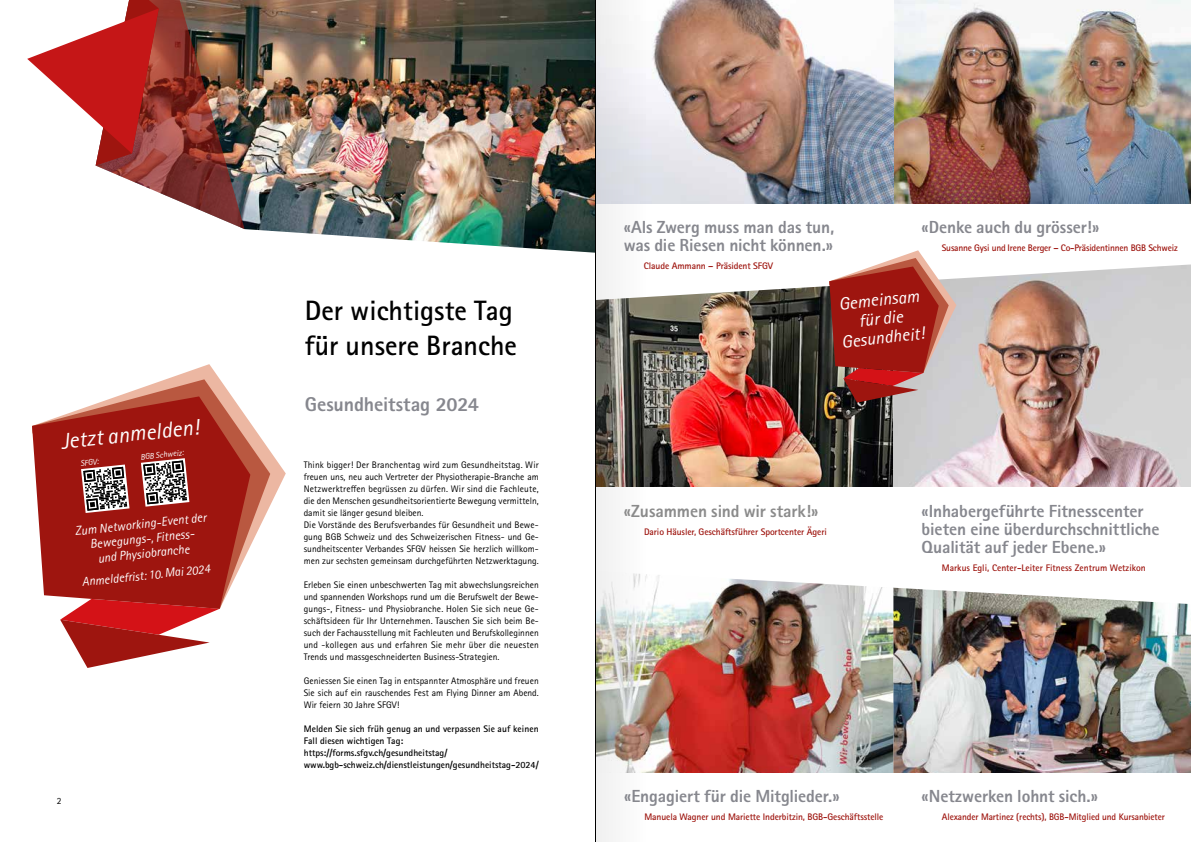
<style>
.page{position:relative;width:1191px;height:842px;background:#fff}
.page>*{position:absolute;margin:0;border:0;box-sizing:border-box;transform-origin:0 0}
.t1{font:700 28px/35.7px "Rotis Sans Serif Pro";color:#000}
.t2{font:italic 22.2px "Rotis Sans Serif Pro";color:#fff}
.t3{font:800 20px "Rotis Sans Serif Pro";letter-spacing:-.01em;color:#86878e}
.t4{font:italic 17.6px/19px "Rotis Sans Serif Pro";color:#fff;text-align:center}
.t5{font:800 17.5px/18px "Rotis Sans Serif Pro";letter-spacing:-.005em;color:#86878e}
.t6{font:800 17.5px "Rotis Sans Serif Pro";letter-spacing:-.005em;color:#8b8b8b}
.t7{font:italic 12.7px/14.8px "Rotis Sans Serif Pro";color:#fff;text-align:center}
.t8{font:italic 12.5px "Rotis Sans Serif Pro";color:#fff}
.t9{font:9.5px/12px "Rotis Sans Serif Pro";color:#000;text-align:justify}
.t10{font:700 9.5px "Rotis Sans Serif Pro";letter-spacing:-.01em;color:#9e150f}
.t11{font:700 9.5px/12px "Rotis Sans Serif Pro";color:#000}
.t12{font:italic 8.3px "Rotis Sans Serif Pro";color:#fff}
</style>
<div class="page">
<img style="left:893px;top:0;width:298px;height:204px">
<img style="left:646px;top:0;width:247px;height:204px">
<img style="left:646px;top:286px;width:247px;height:201px">
<img style="left:893px;top:264px;width:298px;height:223px">
<img style="left:893px;top:588px;width:298px;height:185px">
<img style="left:646px;top:574px;width:247px;height:199px">
<img style="left:244px;top:0;width:351px;height:253px">
<svg style="left:167px;top:364px;width:119px;height:142px"></svg>
<svg style="left:118px;top:379px;width:152px;height:168px"></svg>
<svg style="left:32px;top:396px;width:218px;height:212px;background:#ab352e"></svg>
<svg style="left:60px;top:599px;width:160px;height:69px"></svg>
<svg style="left:81px;top:464px;width:48px;height:49px"></svg>
<svg style="left:141px;top:458px;width:48px;height:49px"></svg>
<svg style="left:829px;top:250px;width:127px;height:153px;background:#b25954"></svg>
<img style="left:27px;top:0;width:217px;height:229px">
<svg style="left:596px;top:0;width:50px;height:842px"></svg>
<hr style="left:595px;top:0;width:1px;height:842px;background:#000">
<h2 class="t2" style="left:59px;top:428px;width:140px;rotate:-6deg">Jetzt anmelden!</h2>
<p class="t12" style="left:140px;top:452px;width:45px;rotate:-6deg">BGB Schweiz:</p>
<p class="t12" style="left:80px;top:458px;width:20px;rotate:-6deg">SFGV:</p>
<h3 class="t7" style="left:74px;top:524px;width:133px;rotate:-6deg">Zum Networking-Event der<br>Bewegungs-, Fitness-<br>und Physiobranche</h3>
<h3 class="t8" style="left:81px;top:574px;width:130px;rotate:-6deg">Anmeldefrist: 10.Mai 2024</h3>
<p class="t9" style="left:57px;top:795px;width:6px">2</p>
<h1 class="t1" style="left:305px;top:292px;width:214px">Der wichtigste Tag für unsere Branche</h1>
<h3 class="t3" style="left:305px;top:391px;width:175px">Gesundheitstag 2024</h3>
<p class="t9" style="left:304px;top:459px;width:236px;text-align:left">Think bigger! Der Branchentag wird zum Gesundheitstag. Wir freuen uns, neu auch Vertreter der Physiotherapie-Branche am Netzwerktreffen begrüssen zu dürfen. Wir sind die Fachleute, die den Menschen gesundheitsorientierte Bewegung vermitteln, damit sie länger gesund bleiben.<br>Die Vorstände des Berufsverbandes für Gesundheit und Bewe&shy;gung BGB Schweiz und des Schweizerischen Fitness- und Ge&shy;sundheitscenter Verbandes SFGV heissen Sie herzlich willkom&shy;men zur sechsten gemeinsam durchgeführten Netzwerktagung.</p>
<p class="t9" style="left:304px;top:579px;width:236px">Erleben Sie einen unbeschwerten Tag mit abwechslungsreichen und spannenden Workshops rund um die Berufswelt der Bewe&shy;gungs-, Fitness- und Physiobranche. Holen Sie sich neue Ge&shy;schäftsideen für Ihr Unternehmen. Tauschen Sie sich beim Be&shy;such der Fachausstellung mit Fachleuten und Berufskolleginnen und -kollegen aus und erfahren Sie mehr über die neuesten Trends und massgeschneiderten Business-Strategien.</p>
<p class="t9" style="left:304px;top:675px;width:236px">Geniessen Sie einen Tag in entspannter Atmosphäre und freuen Sie sich auf ein rauschendes Fest am Flying Dinner am Abend.<br>Wir feiern 30 Jahre SFGV!</p>
<p class="t11" style="left:304px;top:723px;width:236px">Melden Sie sich früh genug an und verpassen Sie auf keinen Fall diesen wichtigen Tag: https://forms.sfgv.ch/gesundheitstag/ www.bgb-schweiz.ch/dienstleistungen/gesundheitstag-2024/</p>
<h3 class="t5" style="left:623px;top:218px;width:212px">«Als Zwerg muss man das tun, was die Riesen nicht können.»</h3>
<p class="t10" style="left:644px;top:260px;width:131px">Claude Ammann – Präsident SFGV</p>
<h3 class="t5" style="left:921px;top:218px;width:179px">«Denke auch du grösser!»</h3>
<p class="t10" style="left:941px;top:242px;width:237px">Susanne Gysi und Irene Berger – Co-Präsidentinnen BGB Schweiz</p>
<h3 class="t4" style="left:836px;top:295px;width:85px;rotate:-6deg">Gemeinsam für die<br>Gesundheit!</h3>
<h3 class="t6" style="left:624px;top:500px;width:196px">«Zusammen sind wir stark!»</h3>
<p class="t10" style="left:644px;top:526px;width:184px">Dario Häusler, Geschäftsführer Sportcenter Ägeri</p>
<h3 class="t5" style="left:921px;top:502px;width:240px">«Inhabergeführte Fitnesscenter bieten eine überdurchschnittliche<br>Qualität auf jeder Ebene.»</h3>
<p class="t10" style="left:941px;top:562px;width:206px">Markus Egli, Center-Leiter Fitness Zentrum Wetzikon</p>
<h3 class="t5" style="left:624px;top:787px;width:217px">«Engagiert für die Mitglieder.»</h3>
<h3 class="t5" style="left:921px;top:787px;width:178px">«Netzwerken lohnt sich.»</h3>
<p class="t10" style="left:644px;top:811px;width:241px">Manuela Wagner und Mariette Inderbitzin, BGB-Geschäftsstelle</p>
<p class="t10" style="left:941px;top:811px;width:225px">Alexander Martinez (rechts), BGB-Mitglied und Kursanbieter</p>
</div>
